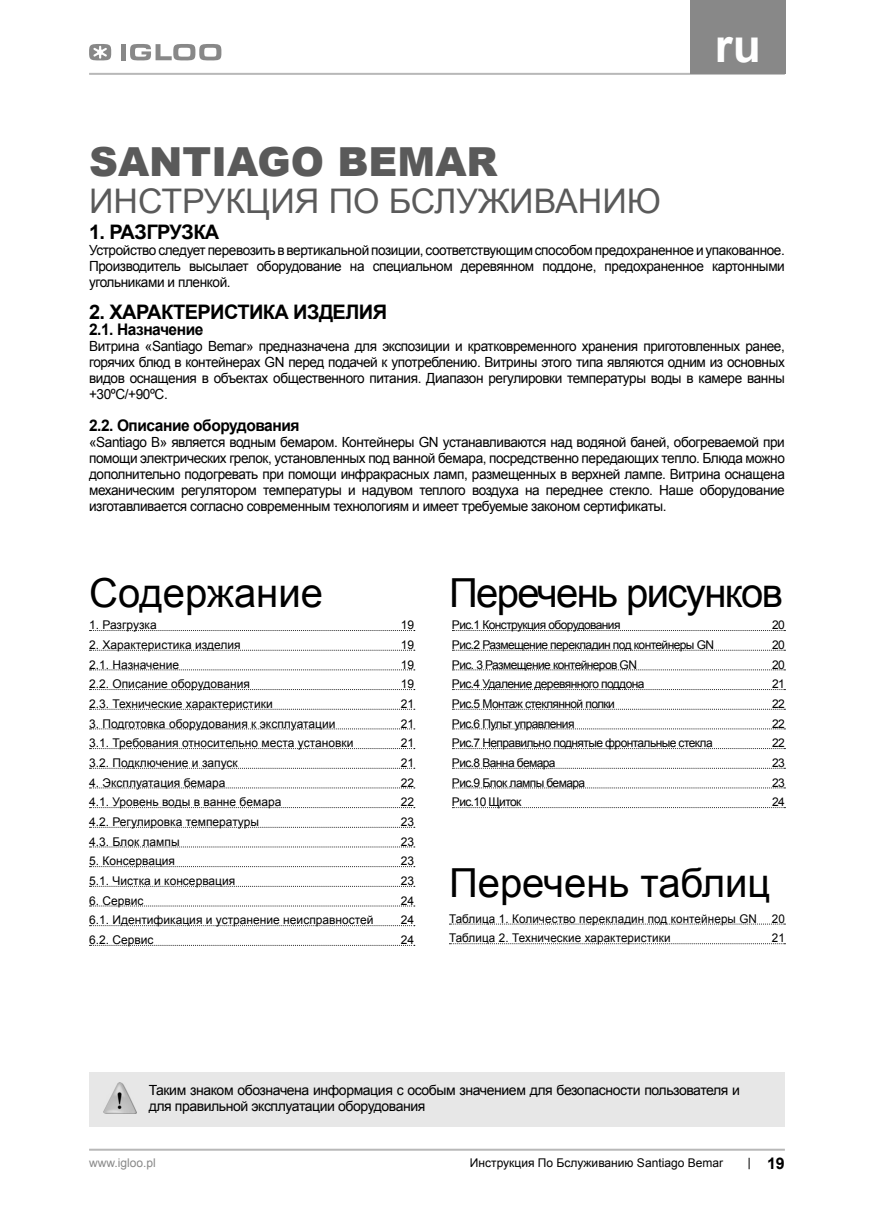
<style>
.page{position:relative;width:874px;height:1225px;background:#fff}
.page>*{position:absolute;margin:0;border:0;box-sizing:border-box;transform-origin:0 0}
.t1{font:700 46px "Arial";color:#fff}
.t2{font:40px "Arial";letter-spacing:-.01em;color:#000}
.t3{font:40px "Arial";letter-spacing:-.04em;color:#000}
.t4{font:900 40px "Arial";color:#5a5a5a}
.t5{font:33.8px "Arial";color:#5a5a5a}
.t6{font:700 20px "Arial";letter-spacing:-.03em;color:#000}
.t7{font:700 16px "Arial";letter-spacing:-.03em;color:#000}
.t8{font:14px/16px "Arial";letter-spacing:-.03em;color:#000;text-align:justify}
.t9{font:12px/19.6px "Arial";color:#000}
.t10{font:12px "Arial";letter-spacing:-.05em;color:#000}
.t11{font:12px "Arial";color:#888}
</style>
<div class="page">
<hr style="left:89px;top:73px;width:695px;height:2px;background:#b8b8b8">
<hr style="left:89px;top:1148px;width:695px;height:2px;background:#b8b8b8">
<svg style="left:748px;top:1157px;width:1px;height:12px"></svg>
<svg style="left:89px;top:44px;width:22px;height:17px"></svg>
<div style="left:121px;top:44px;width:5px;height:16px;background:#888"></div>
<svg style="left:130px;top:44px;width:91px;height:17px"></svg>
<svg style="left:89px;top:630px;width:325px;height:1px"></svg>
<svg style="left:89px;top:650px;width:325px;height:1px"></svg>
<svg style="left:89px;top:669px;width:325px;height:1px"></svg>
<svg style="left:89px;top:689px;width:325px;height:1px"></svg>
<svg style="left:89px;top:709px;width:325px;height:1px"></svg>
<svg style="left:89px;top:728px;width:325px;height:1px"></svg>
<svg style="left:89px;top:748px;width:325px;height:1px"></svg>
<svg style="left:89px;top:768px;width:325px;height:1px"></svg>
<svg style="left:89px;top:787px;width:325px;height:1px"></svg>
<svg style="left:89px;top:807px;width:325px;height:1px"></svg>
<svg style="left:89px;top:827px;width:325px;height:1px"></svg>
<svg style="left:89px;top:846px;width:325px;height:1px"></svg>
<svg style="left:89px;top:866px;width:325px;height:1px"></svg>
<svg style="left:89px;top:886px;width:325px;height:1px"></svg>
<svg style="left:89px;top:905px;width:325px;height:1px"></svg>
<svg style="left:89px;top:925px;width:325px;height:1px"></svg>
<svg style="left:89px;top:945px;width:325px;height:1px"></svg>
<div style="left:89px;top:1072px;width:695px;height:55px;background:#e7e7e7"></div>
<img style="left:104px;top:1082px;width:32px;height:31px">
<svg style="left:449px;top:923px;width:336px;height:1px"></svg>
<svg style="left:449px;top:943px;width:336px;height:1px"></svg>
<div style="left:689px;top:0;width:95px;height:74px;background:#888"></div>
<svg style="left:452px;top:630px;width:333px;height:1px"></svg>
<svg style="left:452px;top:650px;width:333px;height:1px"></svg>
<svg style="left:452px;top:669px;width:333px;height:1px"></svg>
<svg style="left:452px;top:689px;width:333px;height:1px"></svg>
<svg style="left:452px;top:709px;width:333px;height:1px"></svg>
<svg style="left:452px;top:728px;width:333px;height:1px"></svg>
<svg style="left:452px;top:748px;width:333px;height:1px"></svg>
<svg style="left:452px;top:768px;width:333px;height:1px"></svg>
<svg style="left:452px;top:787px;width:333px;height:1px"></svg>
<svg style="left:452px;top:807px;width:333px;height:1px"></svg>
<h2 class="t4" style="left:89px;top:132px;width:410px">SANTIAGO BEMAR</h2>
<h3 class="t5" style="left:89px;top:183px;width:573px">ИНСТРУКЦИЯ ПО БСЛУЖИВАНИЮ</h3>
<h1 class="t1" style="left:714px;top:20px;width:47px">ru</h1>
<h3 class="t6" style="left:89px;top:221px;width:132px">1. РАЗГРУЗКА</h3>
<p class="t8" style="left:89px;top:242px;width:697px">Устройство следует перевозить в вертикальной позиции, соответствующим способом предохраненное и упакованное.<br>Производитель высылает оборудование на специальном деревянном поддоне, предохраненное картонными угольниками и пленкой.</p>
<h3 class="t6" style="left:89px;top:301px;width:299px">2. ХАРАКТЕРИСТИКА ИЗДЕЛИЯ</h3>
<p class="t7" style="left:89px;top:320px;width:116px">2.1. Назначение</p>
<p class="t8" style="left:89px;top:338px;width:697px">Витрина «Santiago Bemar» предназначена для экспозиции и кратковременного хранения приготовленных ранее, горячих блюд в контейнерах GN перед подачей к употреблению. Витрины этого типа являются одним из основных видов оснащения в объектах общественного питания. Диапазон регулировки температуры воды в камере ванны +30ºC/+90ºC.</p>
<p class="t7" style="left:89px;top:416px;width:212px">2.2. Описание оборудования</p>
<p class="t8" style="left:89px;top:434px;width:697px">«Santiago B» является водным бемаром. Контейнеры GN устанавливаются над водяной баней, обогреваемой при помощи электрических грелок, установленных под ванной бемара, посредственно передающих тепло. Блюда можно дополнительно подогревать при помощи инфракрасных ламп, размещенных в верхней лампе. Витрина оснащена механическим регулятором температуры и надувом теплого воздуха на переднее стекло. Наше оборудование изготавливается согласно современным технологиям и имеет требуемые законом сертификаты.</p>
<h2 class="t2" style="left:89px;top:570px;width:235px">Содержание</h2>
<h2 class="t3" style="left:449px;top:570px;width:335px">Перечень рисунков</h2>
<p class="t9" style="left:89px;top:615px;width:69px">1. Разгрузка</p>
<p class="t9" style="left:401px;top:615px;width:15px">19</p>
<p class="t9" style="left:89px;top:635px;width:153px">2. Характеристика изделия</p>
<p class="t9" style="left:401px;top:635px;width:15px">19</p>
<p class="t9" style="left:89px;top:654px;width:92px">2.1. Назначение</p>
<p class="t9" style="left:401px;top:654px;width:15px">19</p>
<p class="t9" style="left:89px;top:674px;width:162px">2.2. Описание оборудования</p>
<p class="t9" style="left:401px;top:674px;width:15px">19</p>
<p class="t9" style="left:89px;top:694px;width:185px">2.3. Технические характеристики</p>
<p class="t9" style="left:401px;top:694px;width:15px">21</p>
<p class="t9" style="left:89px;top:713px;width:248px">3. Подготовка оборудования к эксплуатации</p>
<p class="t9" style="left:401px;top:713px;width:15px">21</p>
<p class="t9" style="left:89px;top:733px;width:266px">3.1. Требования относительно места установки</p>
<p class="t9" style="left:401px;top:733px;width:15px">21</p>
<p class="t9" style="left:89px;top:753px;width:150px">3.2. Подключение и запуск</p>
<p class="t9" style="left:401px;top:753px;width:15px">21</p>
<p class="t9" style="left:89px;top:772px;width:138px">4. Эксплуатация бемара</p>
<p class="t9" style="left:401px;top:772px;width:15px">22</p>
<p class="t9" style="left:89px;top:792px;width:194px">4.1. Уровень воды в ванне бемара</p>
<p class="t9" style="left:401px;top:792px;width:15px">22</p>
<p class="t9" style="left:89px;top:812px;width:171px">4.2. Регулировка температуры</p>
<p class="t9" style="left:401px;top:812px;width:15px">23</p>
<p class="t9" style="left:89px;top:831px;width:92px">4.3. Блок лампы</p>
<p class="t9" style="left:401px;top:831px;width:15px">23</p>
<p class="t9" style="left:89px;top:851px;width:87px">5. Консервация</p>
<p class="t9" style="left:401px;top:851px;width:15px">23</p>
<p class="t9" style="left:89px;top:871px;width:148px">5.1. Чистка и консервация</p>
<p class="t9" style="left:401px;top:871px;width:15px">23</p>
<p class="t9" style="left:89px;top:890px;width:56px">6. Сервис</p>
<p class="t9" style="left:401px;top:890px;width:15px">24</p>
<p class="t9" style="left:89px;top:910px;width:286px">6.1. Идентификация и устранение неисправностей</p>
<p class="t9" style="left:401px;top:910px;width:15px">24</p>
<p class="t9" style="left:89px;top:930px;width:66px">6.2. Сервис</p>
<p class="t9" style="left:401px;top:930px;width:15px">24</p>
<p class="t10" style="left:452px;top:618px;width:170px">Рис.1 Конструкция оборудования</p>
<p class="t9" style="left:771px;top:615px;width:14px">20</p>
<p class="t10" style="left:452px;top:638px;width:263px">Рис.2 Размещение перекладин под контейнеры GN</p>
<p class="t9" style="left:771px;top:635px;width:14px">20</p>
<p class="t10" style="left:452px;top:658px;width:186px">Рис. 3 Размещение контейнеров GN</p>
<p class="t9" style="left:771px;top:654px;width:14px">20</p>
<p class="t10" style="left:452px;top:677px;width:194px">Рис.4 Удаление деревянного поддона</p>
<p class="t9" style="left:771px;top:674px;width:14px">21</p>
<p class="t10" style="left:452px;top:697px;width:164px">Рис.5 Монтаж стеклянной полки</p>
<p class="t9" style="left:771px;top:694px;width:14px">22</p>
<p class="t10" style="left:452px;top:717px;width:124px">Рис.6 Пульт управления</p>
<p class="t9" style="left:771px;top:713px;width:14px">22</p>
<p class="t10" style="left:452px;top:736px;width:262px">Рис.7 Неправильно поднятые фронтальные стекла</p>
<p class="t9" style="left:771px;top:733px;width:14px">22</p>
<p class="t10" style="left:452px;top:756px;width:105px">Рис.8 Ванна бемара</p>
<p class="t9" style="left:771px;top:753px;width:14px">23</p>
<p class="t10" style="left:452px;top:776px;width:135px">Рис.9 Блок лампы бемара</p>
<p class="t9" style="left:771px;top:772px;width:14px">23</p>
<p class="t10" style="left:452px;top:795px;width:71px">Рис.10 Щиток</p>
<p class="t9" style="left:771px;top:792px;width:14px">24</p>
<h2 class="t2" style="left:449px;top:861px;width:323px">Перечень таблиц</h2>
<p class="t9" style="left:449px;top:909px;width:337px">Таблица 1. Количество перекладин под контейнеры GN 20<br>Таблица 2. Технические характеристики</p>
<p class="t9" style="left:771px;top:928px;width:15px">21</p>
<p class="t8" style="left:149px;top:1081px;width:592px">Таким знаком обозначена информация с особым значением для безопасности пользователя и для правильной эксплуатации оборудования</p>
<p class="t11" style="left:89px;top:1156px;width:68px">www.igloo.pl</p>
<p class="t9" style="left:469px;top:1153px;width:254px">Инструкция По Бслуживанию Santiago Bemar</p>
<p class="t7" style="left:766px;top:1154px;width:19px">19</p>
</div>
